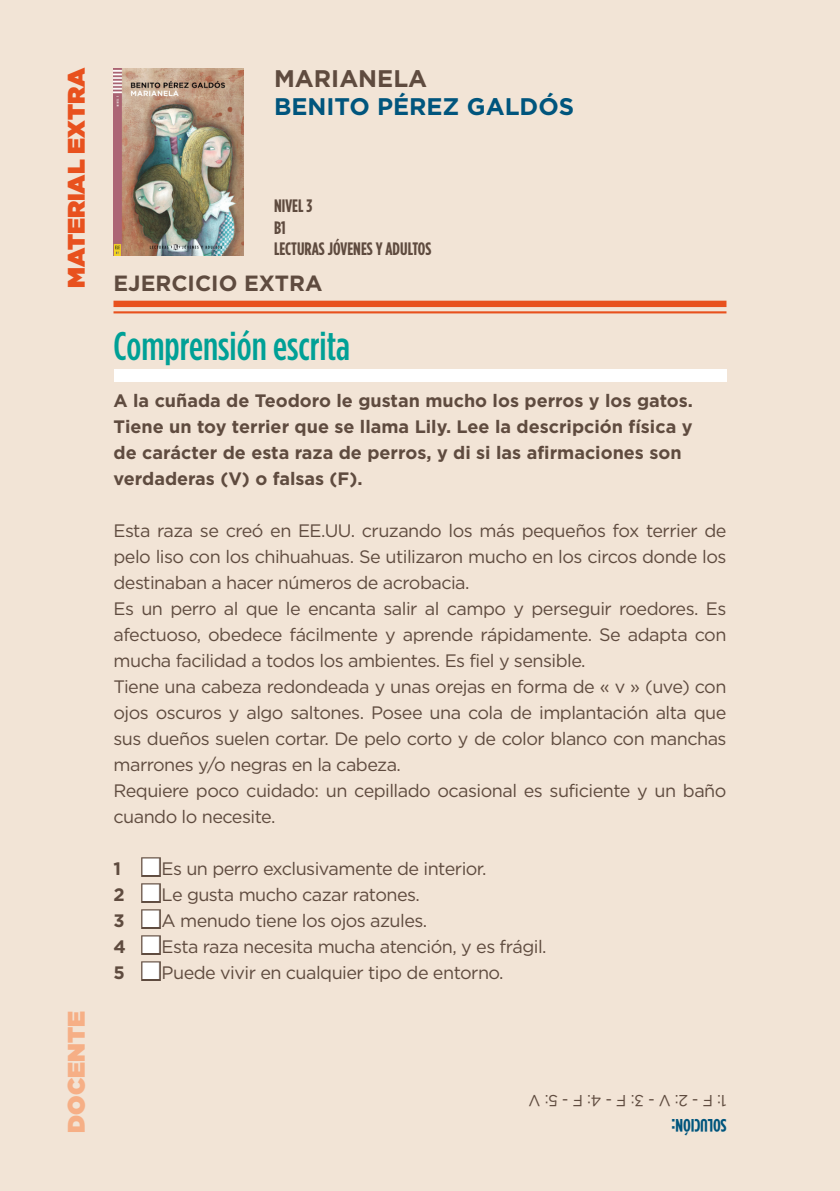
<style>
.page{position:relative;width:840px;height:1191px;background:#fff}
.page>*{position:absolute;margin:0;border:0;box-sizing:border-box;transform-origin:0 0}
.t1{font:500 condensed 40px "Gotham HTF";color:#00a096}
.t2{font:700 24px "Gotham HTF";color:#00557d}
.t3{font:900 24px "Gotham HTF";color:#e8511e}
.t4{font:700 24px "Gotham HTF";color:#5f4b3f}
.t5{font:900 24px "Gotham HTF";color:#f6af86}
.t6{font:700 22px "Gotham HTF";color:#5f4b3f}
.t7{font:18px/26px "Gotham HTF";letter-spacing:-.03em;color:#5f4b3f}
.t8{font:700 18px/26px "Gotham HTF";color:#5f4b3f}
.t9{font:700 condensed 18px/21.6px "Gotham HTF";color:#5f4b3f}
.t10{font:700 condensed 18px "Gotham HTF";color:#00557d}
.t11{font:16px "Gotham HTF";color:#5f4b3f}
.s1{font-weight:700}
.s2{color:#fff}
</style>
<div class="page">
<div style="left:0;top:0;width:839px;height:1191px;background:#f2e4d6"></div>
<img style="left:113px;top:68px;width:130px;height:187px">
<div style="left:113px;top:301px;width:613px;height:6px;background:#e8511e"></div>
<hr style="left:113px;top:311px;width:613px;height:2px;background:#e8511e">
<div style="left:141px;top:857px;width:20px;height:20px;border:3px solid #5f4b3f"></div>
<div style="left:141px;top:883px;width:20px;height:20px;border:3px solid #5f4b3f"></div>
<div style="left:141px;top:909px;width:20px;height:20px;border:3px solid #5f4b3f"></div>
<div style="left:141px;top:935px;width:20px;height:20px;border:3px solid #5f4b3f"></div>
<div style="left:141px;top:961px;width:20px;height:20px;border:3px solid #5f4b3f"></div>
<div style="left:113px;top:369px;width:613px;height:13px;background:#fff"></div>
<h2 class="t3" style="left:62px;top:288px;width:222px;rotate:-90deg">MATERIAL EXTRA</h2>
<h2 class="t5" style="left:62px;top:1132px;width:123px;rotate:-90deg">DOCENTE</h2>
<h2 class="t4" style="left:274px;top:65px;width:155px">MARIANELA</h2>
<h2 class="t2" style="left:274px;top:93px;width:301px">BENITO PÉREZ GALDÓS</h2>
<p class="t9" style="left:274px;top:194px;width:159px">NIVEL 3<br>B1<br>LECTURAS JÓVENES Y ADULTOS</p>
<p class="t6" style="left:113px;top:270px;width:210px">EJERCICIO EXTRA</p>
<h1 class="t1" style="left:113px;top:324px;width:238px">Comprensión escrita</h1>
<p class="t8" style="left:113px;top:387px;width:580px">A la cuñada de Teodoro le gustan mucho los perros y los gatos.<br>Tiene un toy terrier que se llama Lily. Lee la descripción física y de carácter de esta raza de perros, y di si las afirmaciones son verdaderas (V) o falsas (F).</p>
<p class="t7" style="left:113px;top:517px;width:614px">Esta raza se creó en EE.UU. cruzando los más pequeños fox terrier de pelo liso con los chihuahuas. Se utilizaron mucho en los circos donde los destinaban a hacer números de acrobacia.<br>Es un perro al que le encanta salir al campo y perseguir roedores. Es afectuoso, obedece fácilmente y aprende rápidamente. Se adapta con mucha facilidad a todos los ambientes. Es fiel y sensible.<br>Tiene una cabeza redondeada y unas orejas en forma de « v » (uve) con ojos oscuros y algo saltones. Posee una cola de implantación alta que sus dueños suelen cortar. De pelo corto y de color blanco con manchas marrones y/o negras en la cabeza.<br>Requiere poco cuidado: un cepillado ocasional es suficiente y un baño cuando lo necesite.</p>
<p class="t7" style="left:113px;top:855px;width:434px"><span class="s1">1</span> <span class="s2">■</span>Es un perro exclusivamente de interior.<br><span class="s1">2</span> <span class="s2">■</span>Le gusta mucho cazar ratones.<br><span class="s1">3</span> <span class="s2">■</span>A menudo tiene los ojos azules.<br><span class="s1">4</span> <span class="s2">■</span>Esta raza necesita mucha atención, y es frágil.<br><span class="s1">5</span> <span class="s2">■</span>Puede vivir en cualquier tipo de entorno.</p>
<p class="t11" style="left:726px;top:1109px;width:199px;rotate:-180deg">1: F - 2: V - 3: F - 4: F - 5: V</p>
<p class="t10" style="left:726px;top:1135px;width:57px;rotate:-180deg">SOLUCIÓN:</p>
</div>
